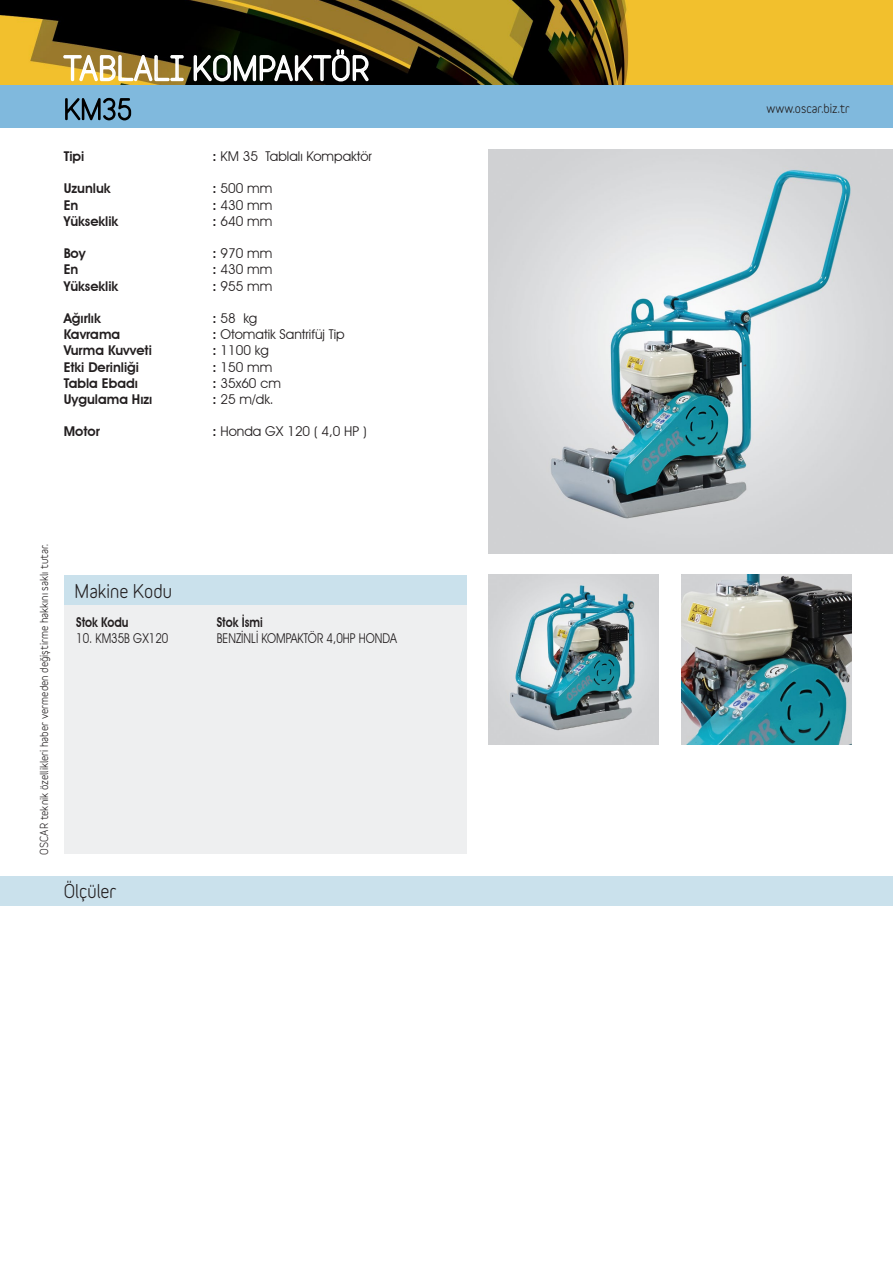
<style>
.page{position:relative;width:893px;height:1263px;background:#fff}
.page>*{position:absolute;margin:0;border:0;box-sizing:border-box;transform-origin:0 0}
.t1{font:700 31.5px "Variable";color:#fff}
.t2{font:700 18px "Variable";color:#231f20}
.t3{font:13.5px "Avant Garde IT Cby BT";color:#231f20}
.t4{font:600 13.5px "Avant Garde IT Cby BT";color:#231f20}
.t5{font:13.5px "Avant Garde IT Cby BT";color:#231f20;scale:.85 1}
.t6{font:600 13.5px "Avant Garde IT Cby BT";color:#231f20;scale:.85 1}
.t7{font:700 12px "Variable";color:#231f20}
.t8{font:700 10.5px "Variable";color:#231f20}
.s1{font-weight:600}
</style>
<div class="page">
<div style="left:0;top:876px;width:893px;height:29px;background:#cae1ec"></div>
<img style="left:0;top:0;width:893px;height:85px">
<div style="left:0;top:85px;width:893px;height:43px;background:#80b9dd"></div>
<svg style="left:65px;top:97px;width:67px;height:24px"></svg>
<svg style="left:63px;top:54px;width:122px;height:31px;background:#bda362"></svg>
<svg style="left:193px;top:49px;width:176px;height:36px;background:#454744"></svg>
<img style="left:489px;top:150px;width:404px;height:404px">
<div style="left:64px;top:604px;width:402px;height:250px;background:#eeeff0"></div>
<div style="left:64px;top:575px;width:402px;height:30px;background:#cae1ec"></div>
<img style="left:681px;top:575px;width:171px;height:170px">
<img style="left:488px;top:575px;width:171px;height:170px">
<h1 class="t1" style="left:64px;top:49px;width:307px">TABLALI KOMPAKTÖR</h1>
<p class="t4" style="left:64px;top:148px;width:22px">Tipi</p>
<p class="t3" style="left:213px;top:148px;width:161px"><span class="s1">:</span> KM 35 Tablalı Kompaktör</p>
<p class="t4" style="left:64px;top:180px;width:48px">Uzunluk</p>
<p class="t3" style="left:213px;top:180px;width:61px"><span class="s1">:</span> 500 mm</p>
<p class="t4" style="left:64px;top:197px;width:16px">En</p>
<p class="t3" style="left:213px;top:196px;width:61px"><span class="s1">:</span> 430 mm</p>
<p class="t4" style="left:64px;top:213px;width:56px">Yükseklik</p>
<p class="t3" style="left:213px;top:213px;width:61px"><span class="s1">:</span> 640 mm</p>
<p class="t4" style="left:64px;top:245px;width:24px">Boy</p>
<p class="t3" style="left:213px;top:245px;width:61px"><span class="s1">:</span> 970 mm</p>
<p class="t4" style="left:64px;top:261px;width:16px">En</p>
<p class="t3" style="left:213px;top:261px;width:61px"><span class="s1">:</span> 430 mm</p>
<p class="t4" style="left:64px;top:278px;width:56px">Yükseklik</p>
<p class="t3" style="left:213px;top:277px;width:61px"><span class="s1">:</span> 955 mm</p>
<p class="t4" style="left:64px;top:310px;width:39px">Ağırlık</p>
<p class="t3" style="left:213px;top:310px;width:46px"><span class="s1">:</span> 58 kg</p>
<p class="t4" style="left:64px;top:326px;width:58px">Kavrama</p>
<p class="t3" style="left:213px;top:326px;width:134px"><span class="s1">:</span> Otomatik Santrifüj Tip</p>
<p class="t4" style="left:64px;top:342px;width:90px">Vurma Kuvveti</p>
<p class="t3" style="left:213px;top:342px;width:58px"><span class="s1">:</span> 1100 kg</p>
<p class="t4" style="left:64px;top:359px;width:77px">Etki Derinliği</p>
<p class="t3" style="left:213px;top:358px;width:61px"><span class="s1">:</span> 150 mm</p>
<p class="t4" style="left:64px;top:375px;width:76px">Tabla Ebadı</p>
<p class="t3" style="left:213px;top:375px;width:70px"><span class="s1">:</span> 35x60 cm</p>
<p class="t4" style="left:64px;top:391px;width:90px">Uygulama Hızı</p>
<p class="t3" style="left:213px;top:391px;width:62px"><span class="s1">:</span> 25 m/dk.</p>
<p class="t4" style="left:64px;top:423px;width:38px">Motor</p>
<p class="t3" style="left:213px;top:423px;width:156px"><span class="s1">:</span> Honda GX 120 ( 4,0 HP )</p>
<p class="t8" style="left:38px;top:855px;width:312px;rotate:-90deg">OSCAR teknik özellikleri haber vermeden değiştirme hakkını saklı tutar.</p>
<h2 class="t2" style="left:75px;top:580px;width:99px">Makine Kodu</h2>
<p class="t6" style="left:76px;top:614px;width:63px">Stok Kodu</p>
<p class="t6" style="left:217px;top:614px;width:56px">Stok İsmi</p>
<p class="t5" style="left:76px;top:630px;width:110px">10. KM35B GX120</p>
<p class="t5" style="left:217px;top:630px;width:214px">BENZİNLİ KOMPAKTÖR 4,0HP HONDA</p>
<h2 class="t2" style="left:64px;top:880px;width:54px">Ölçüler</h2>
<p class="t7" style="left:767px;top:101px;width:85px">www.oscar.biz.tr</p>
</div>
